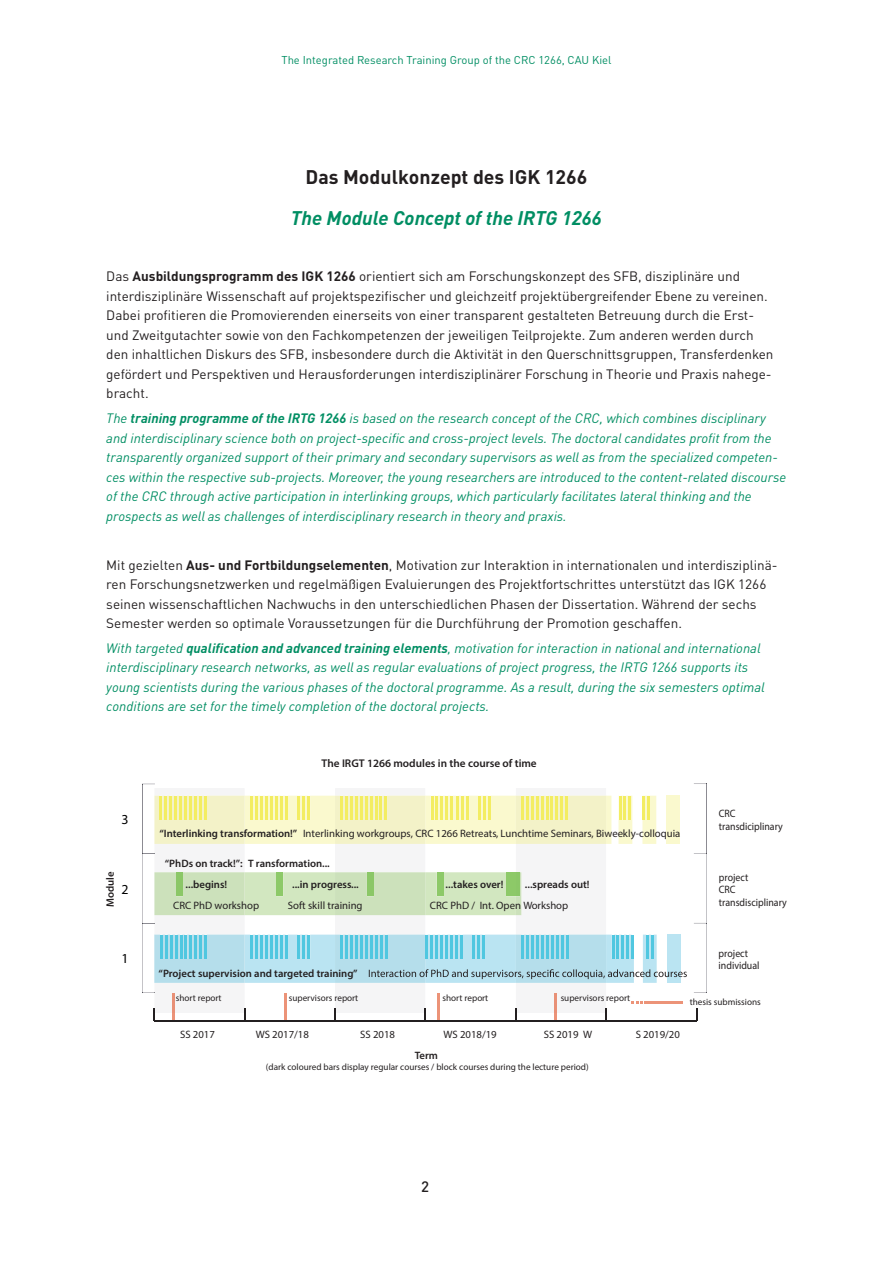
<style>
.page{position:relative;width:893px;height:1263px;background:#fff}
.page>*{position:absolute;margin:0;border:0;box-sizing:border-box;transform-origin:0 0}
.t1{font:italic 700 19.5px "DINOT";color:#008e63}
.t2{font:700 19.5px "DINOT";color:#231f20}
.t3{font:500 15px "DINOT";color:#231f20}
.t4{font:13.8px "Myriad Pro";color:#000001}
.t5{font:italic 13.5px/19.5px "DINOT";color:#008e63}
.t6{font:13.5px/19.5px "DINOT";color:#231f20}
.t7{font:11.25px "DINOT";color:#008e63}
.t8{font:600 11.25px "Myriad Pro";color:#231f20}
.t9{font:10.65px "Myriad Pro";color:#231f20}
.t10{font:600 10.65px "Myriad Pro";color:#231f20}
.t11{font:10.65px/12.9px "Myriad Pro";color:#231f20;scale:.92 1}
.t12{font:9.15px "Myriad Pro";color:#231f20}
.s1{font-weight:700}
.s2{font-weight:600}
</style>
<div class="page">
<svg style="left:696px;top:1008px;width:1px;height:12px"></svg>
<hr style="left:154px;top:1020px;width:543px;height:1px;background:#231f20">
<svg style="left:142px;top:784px;width:545px;height:237px"></svg>
<hr style="left:706px;top:784px;width:1px;height:69px;background:#8c8b92">
<svg style="left:694px;top:783px;width:13px;height:1px"></svg>
<hr style="left:706px;top:854px;width:1px;height:69px;background:#8c8b92">
<hr style="left:706px;top:923px;width:1px;height:69px;background:#8c8b92">
<svg style="left:694px;top:992px;width:13px;height:1px"></svg>
<svg style="left:694px;top:923px;width:13px;height:1px"></svg>
<svg style="left:694px;top:853px;width:13px;height:1px"></svg>
<p class="t7" style="left:281px;top:53px;width:331px">The Integrated Research Training Group of the CRC 1266, CAU Kiel</p>
<p class="t2" style="left:306px;top:164px;width:283px">Das Modulkonzept des IGK 1266</p>
<p class="t1" style="left:291px;top:205px;width:313px">The Module Concept of the IRTG 1266</p>
<p class="t6" style="left:106px;top:267px;width:669px">Das <span class="s1">Ausbildungsprogramm des IGK 1266</span> orientiert sich am Forschungskonzept des SFB, disziplinäre und interdisziplinäre Wissenschaft auf projektspezifischer und gleichzeitf projektübergreifender Ebene zu vereinen.<br>Dabei profitieren die Promovierenden einerseits von einer transparent gestalteten Betreuung durch die Erst&shy;und Zweitgutachter sowie von den Fachkompetenzen der jeweiligen Teilprojekte. Zum anderen werden durch den inhaltlichen Diskurs des SFB, insbesondere durch die Aktivität in den Querschnittsgruppen, Transferdenken gefördert und Perspektiven und Herausforderungen interdisziplinärer Forschung in Theorie und Praxis nahege&shy;bracht.</p>
<p class="t5" style="left:106px;top:408px;width:681px">The <span class="s1">training programme of the IRTG 1266</span> is based on the research concept of the CRC, which combines disciplinary and interdisciplinary science both on project-specific and cross-project levels. The doctoral candidates profit from the transparently organized support of their primary and secondary supervisors as well as from the specialized competen&shy;ces within the respective sub-projects. Moreover, the young researchers are introduced to the content-related discourse of the CRC through active participation in interlinking groups, which particularly facilitates lateral thinking and the prospects as well as challenges of interdisciplinary research in theory and praxis.</p>
<p class="t6" style="left:106px;top:555px;width:673px">Mit gezielten <span class="s1">Aus- und Fortbildungselementen</span>, Motivation zur Interaktion in internationalen und interdisziplinä&shy;ren Forschungsnetzwerken und regelmäßigen Evaluierungen des Projektfortschrittes unterstützt das IGK 1266 seinen wissenschaftlichen Nachwuchs in den unterschiedlichen Phasen der Dissertation. Während der sechs Semester werden so optimale Voraussetzungen für die Durchführung der Promotion geschaffen.</p>
<p class="t5" style="left:106px;top:638px;width:660px">With targeted <span class="s1">qualification and advanced training elements</span>, motivation for interaction in national and international interdisciplinary research networks, as well as regular evaluations of project progress, the IRTG 1266 supports its young scientists during the various phases of the doctoral programme. As a result, during the six semesters optimal conditions are set for the timely completion of the doctoral projects.</p>
<p class="t4" style="left:122px;top:811px;width:9px">3</p>
<p class="t10" style="left:104px;top:907px;width:37px;rotate:-90deg">Module</p>
<p class="t4" style="left:122px;top:880px;width:9px">2</p>
<p class="t4" style="left:122px;top:950px;width:9px">1</p>
<p class="t8" style="left:322px;top:756px;width:217px">The IRGT 1266 modules in the course of time</p>
<p class="t9" style="left:159px;top:827px;width:522px"><span class="s2">“Interlinking transformation!”</span> Interlinking workgroups, CRC 1266 Retreats, Lunchtime Seminars, Biweekly-colloquia</p>
<p class="t10" style="left:165px;top:856px;width:166px">“PhDs on track!”: T ransformation...</p>
<p class="t9" style="left:173px;top:899px;width:88px">CRC PhD workshop</p>
<p class="t9" style="left:288px;top:899px;width:76px">Soft skill training</p>
<p class="t9" style="left:430px;top:899px;width:140px">CRC PhD / Int. Open Workshop</p>
<p class="t10" style="left:186px;top:877px;width:43px">...begins!</p>
<p class="t10" style="left:292px;top:877px;width:68px">...in progress...</p>
<p class="t10" style="left:446px;top:877px;width:59px">...takes over!</p>
<p class="t10" style="left:525px;top:877px;width:66px">...spreads out!</p>
<p class="t11" style="left:719px;top:807px;width:71px">CRC transdiciplinary</p>
<p class="t11" style="left:719px;top:870px;width:75px">project<br>CRC transdisciplinary</p>
<p class="t10" style="left:159px;top:967px;width:200px">“Project supervision and targeted training”</p>
<p class="t12" style="left:176px;top:992px;width:47px">short report</p>
<p class="t12" style="left:289px;top:992px;width:71px">supervisors report</p>
<p class="t12" style="left:442px;top:992px;width:47px">short report</p>
<p class="t12" style="left:561px;top:992px;width:71px">supervisors report</p>
<p class="t11" style="left:719px;top:946px;width:46px">project individual</p>
<p class="t12" style="left:690px;top:996px;width:73px">thesis submissions</p>
<p class="t9" style="left:180px;top:1028px;width:36px">SS 2017</p>
<p class="t9" style="left:256px;top:1028px;width:55px">WS 2017/18</p>
<p class="t9" style="left:360px;top:1028px;width:36px">SS 2018</p>
<p class="t9" style="left:443px;top:1028px;width:55px">WS 2018/19</p>
<p class="t9" style="left:544px;top:1028px;width:50px">SS 2019 W</p>
<p class="t9" style="left:636px;top:1028px;width:46px">S 2019/20</p>
<p class="t10" style="left:415px;top:1048px;width:25px">Term</p>
<p class="t12" style="left:266px;top:1061px;width:324px">(dark coloured bars display regular courses / block courses during the lecture period)</p>
<p class="t3" style="left:421px;top:1176px;width:9px">2</p>
</div>
